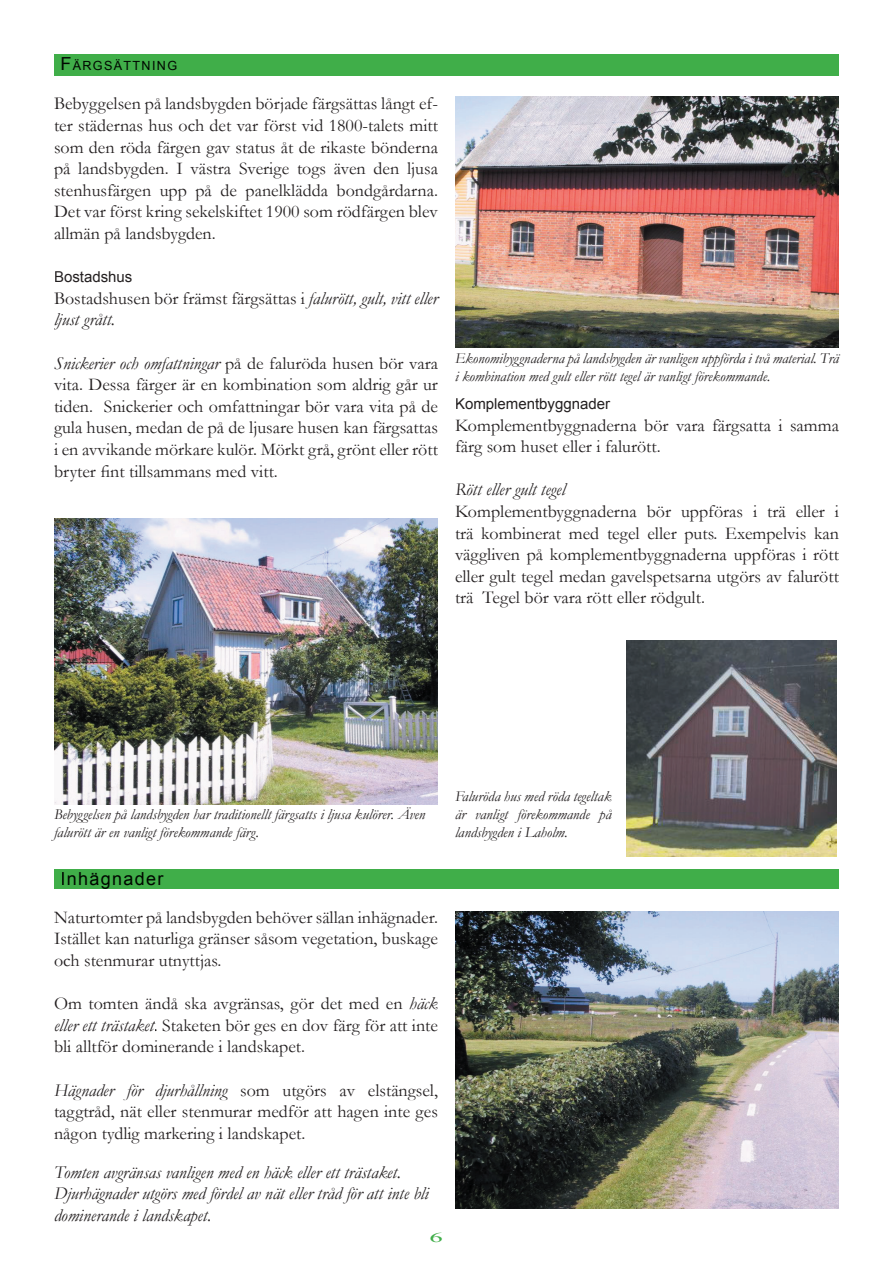
<style>
.page{position:relative;width:893px;height:1263px;background:#fff}
.page>*{position:absolute;margin:0;border:0;box-sizing:border-box;transform-origin:0 0}
.t1{font:18px/21.6px "Garamond";color:#231f20;text-align:justify}
.t2{font:italic 18px/21.6px "Garamond";color:#231f20}
.t3{font:18px "Arial";letter-spacing:.075em;color:#000700}
.t4{font:italic 15px/18px "Garamond";color:#231f20}
.t5{font:15px "Arial";color:#231f20}
.t6{font:13.5px "Times New Roman";color:#40ae49;scale:2 1}
.t7{font:12.6px "Arial";letter-spacing:.105em;color:#000700}
.s1{font-size:18px}
.s2{font-style:normal}
.s3{font-style:italic}
</style>
<div class="page">
<img style="left:54px;top:519px;width:384px;height:285px">
<img style="left:455px;top:97px;width:384px;height:251px">
<div style="left:54px;top:54px;width:785px;height:22px;background:#40ae49"></div>
<img style="left:455px;top:911px;width:384px;height:298px">
<div style="left:54px;top:869px;width:785px;height:20px;background:#40ae49"></div>
<img style="left:626px;top:640px;width:211px;height:217px">
<p class="t7" style="left:60px;top:57px;width:118px"><span class="s1">F</span>ÄRGSÄTTNING</p>
<p class="t1" style="left:54px;top:92px;width:385px">Bebyggelsen på landsbygden började färgsättas långt ef&shy;ter städernas hus och det var först vid 1800-talets mitt som den röda färgen gav status åt de rikaste bönderna på landsbygden. I västra Sverige togs även den ljusa stenhusfärgen upp på de panelklädda bondgårdarna.<br>Det var först kring sekelskiftet 1900 som rödfärgen blev allmän på landsbygden.</p>
<p class="t5" style="left:54px;top:267px;width:80px">Bostadshus</p>
<p class="t2" style="left:54px;top:287px;width:385px"><span class="s2">Bostadshusen bör främst färgsättas i</span> falurött, gult, vitt eller ljust grått.</p>
<p class="t1" style="left:54px;top:352px;width:385px"><span class="s3">Snickerier och omfattningar</span> på de faluröda husen bör vara vita. Dessa färger är en kombination som aldrig går ur tiden. Snickerier och omfattningar bör vara vita på de gula husen, medan de på de ljusare husen kan färgsattas i en avvikande mörkare kulör. Mörkt grå, grönt eller rött bryter fint tillsammans med vitt.</p>
<p class="t4" style="left:455px;top:348px;width:385px">Ekonomibyggnaderna på landsbygden är vanligen uppförda i två material. Trä i kombination med gult eller rött tegel är vanligt förekommande.</p>
<p class="t5" style="left:455px;top:394px;width:157px">Komplementbyggnader</p>
<p class="t1" style="left:455px;top:414px;width:385px">Komplementbyggnaderna bör vara färgsatta i samma färg som huset eller i falurött.</p>
<p class="t2" style="left:455px;top:478px;width:112px">Rött eller gult tegel</p>
<p class="t1" style="left:455px;top:500px;width:385px">Komplementbyggnaderna bör uppföras i trä eller i trä kombinerat med tegel eller puts. Exempelvis kan väggliven på komplementbyggnaderna uppföras i rött eller gult tegel medan gavelspetsarna utgörs av falurött trä Tegel bör vara rött eller rödgult.</p>
<p class="t4" style="left:54px;top:805px;width:373px">Bebyggelsen på landsbygden har traditionellt färgsatts i ljusa kulörer. Även falurött är en vanligt förekommande färg.</p>
<p class="t3" style="left:60px;top:867px;width:105px">Inhägnader</p>
<p class="t1" style="left:54px;top:906px;width:385px">Naturtomter på landsbygden behöver sällan inhägnader.<br>Istället kan naturliga gränser såsom vegetation, buskage och stenmurar utnyttjas.</p>
<p class="t1" style="left:54px;top:992px;width:385px">Om tomten ändå ska avgränsas, gör det med en <span class="s3">häck eller ett trästaket</span>. Staketen bör ges en dov färg för att inte bli alltför dominerande i landskapet.</p>
<p class="t1" style="left:54px;top:1079px;width:385px"><span class="s3">Hägnader för djurhållning</span> som utgörs av elstängsel, taggtråd, nät eller stenmurar medför att hagen inte ges någon tydlig markering i landskapet.</p>
<p class="t2" style="left:54px;top:1161px;width:376px">Tomten avgränsas vanligen med en häck eller ett trästaket.<br>Djurhägnader utgörs med fördel av nät eller tråd för att inte bli dominerande i landskapet.</p>
<p class="t6" style="left:429px;top:1228px;width:8px">6</p>
<p class="t4" style="left:455px;top:787px;width:158px;text-align:justify">Faluröda hus med röda tegeltak är vanligt förekommande på landsbygden i Laholm.</p>
</div>
